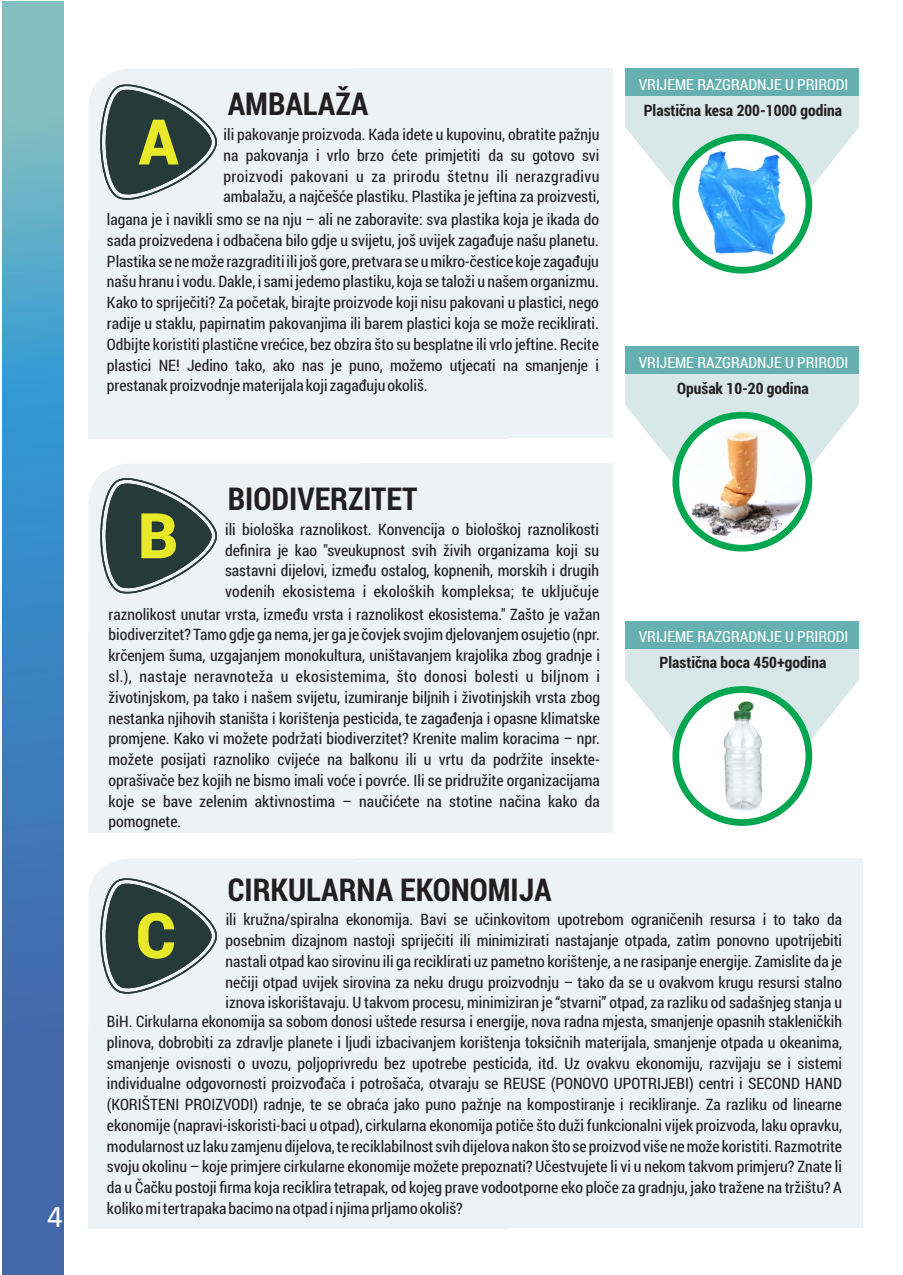
<style>
.page{position:relative;width:903px;height:1275px;background:#fff}
.page>*{position:absolute;margin:0;border:0;box-sizing:border-box;transform-origin:0 0}
.t1{font:900 82.08px "Roboto";color:#e7e929}
.t2{font:900 63px "Roboto";color:#e7e929}
.t3{font:700 31.5px "Roboto Condensed";color:#231f20}
.t4{font:31.5px "Calibri";color:#fff}
.t5{font:15.75px/20.8px "Roboto Condensed";color:#231f20;text-align:justify}
.t6{font:700 15.75px "Roboto Condensed";color:#231f20}
.t7{font:15.4px "Roboto Condensed";color:#fff}
</style>
<div class="page">
<div style="left:358px;top:859px;width:504px;height:369px;background:#edf3f5"></div>
<div style="left:88px;top:859px;width:270px;height:171px;background:#edf3f5"></div>
<div style="left:88px;top:1030px;width:420px;height:198px;background:#edf3f5"></div>
<div style="left:358px;top:463px;width:254px;height:370px;background:#edf3f5"></div>
<div style="left:88px;top:463px;width:270px;height:172px;background:#edf3f5"></div>
<div style="left:358px;top:68px;width:254px;height:370px;background:#edf3f5"></div>
<div style="left:88px;top:69px;width:270px;height:171px;background:#edf3f5"></div>
<div style="left:88px;top:240px;width:420px;height:198px;background:#edf3f5"></div>
<svg style="left:3px;top:1px;width:60px;height:1274px;background:#4a8abd"></svg>
<svg style="left:100px;top:84px;width:117px;height:116px;background:#6d7c7c"></svg>
<svg style="left:100px;top:478px;width:117px;height:115px;background:#6c7b7c"></svg>
<svg style="left:100px;top:878px;width:117px;height:116px;background:#6d7c7c"></svg>
<svg style="left:625px;top:96px;width:234px;height:92px"></svg>
<div style="left:625px;top:69px;width:234px;height:27px;background:#66b0b1"></div>
<svg style="left:672px;top:134px;width:140px;height:140px"></svg>
<img style="left:694px;top:151px;width:99px;height:106px">
<svg style="left:625px;top:374px;width:234px;height:92px"></svg>
<div style="left:625px;top:347px;width:234px;height:27px;background:#66b0b1"></div>
<svg style="left:672px;top:412px;width:140px;height:140px"></svg>
<svg style="left:625px;top:648px;width:234px;height:93px"></svg>
<div style="left:625px;top:621px;width:234px;height:27px;background:#66b0b1"></div>
<svg style="left:672px;top:686px;width:140px;height:140px"></svg>
<div style="left:88px;top:635px;width:420px;height:198px;background:#edf3f5"></div>
<img style="left:691px;top:430px;width:111px;height:107px">
<img style="left:716px;top:701px;width:53px;height:111px">
<h3 class="t4" style="left:47px;top:1203px;width:17px">4</h3>
<h3 class="t3" style="left:228px;top:81px;width:142px">AMBALAŽA</h3>
<h1 class="t1" style="left:124px;top:83px;width:54px">A</h1>
<h2 class="t2" style="left:138px;top:98px;width:42px">A</h2>
<p class="t5" style="left:224px;top:124px;width:377px">ili pakovanje proizvoda. Kada idete u kupovinu, obratite pažnju na pakovanja i vrlo brzo ćete primjetiti da su gotovo svi proizvodi pakovani u za prirodu štetnu ili nerazgradivu ambalažu, a najčešće plastiku. Plastika je jeftina za proizvesti,</p>
<p class="t5" style="left:107px;top:209px;width:493px">lagana je i navikli smo se na nju – ali ne zaboravite: sva plastika koja je ikada do sada proizvedena i odbačena bilo gdje u svijetu, još uvijek zagađuje našu planetu.<br>Plastika se ne može razgraditi ili još gore, pretvara se u mikro-čestice koje zagađuju našu hranu i vodu. Dakle, i sami jedemo plastiku, koja se taloži u našem organizmu.<br>Kako to spriječiti? Za početak, birajte proizvode koji nisu pakovani u plastici, nego radije u staklu, papirnatim pakovanjima ili barem plastici koja se može reciklirati.<br>Odbijte koristiti plastične vrećice, bez obzira što su besplatne ili vrlo jeftine. Recite plastici NE! Jedino tako, ako nas je puno, možemo utjecati na smanjenje i prestanak proizvodnje materijala koji zagađuju okoliš.</p>
<h3 class="t3" style="left:228px;top:477px;width:191px">BIODIVERZITET</h3>
<h1 class="t1" style="left:123px;top:479px;width:54px">B</h1>
<h2 class="t2" style="left:138px;top:492px;width:42px">B</h2>
<p class="t5" style="left:225px;top:518px;width:375px">ili biološka raznolikost. Konvencija o biološkoj raznolikosti definira je kao "sveukupnost svih živih organizama koji su sastavni dijelovi, između ostalog, kopnenih, morskih i drugih vodenih ekosistema i ekoloških kompleksa; te uključuje</p>
<p class="t5" style="left:108px;top:603px;width:493px">raznolikost unutar vrsta, između vrsta i raznolikost ekosistema." Zašto je važan biodiverzitet? Tamo gdje ga nema, jer ga je čovjek svojim djelovanjem osujetio (npr. krčenjem šuma, uzgajanjem monokultura, uništavanjem krajolika zbog gradnje i sl.), nastaje neravnoteža u ekosistemima, što donosi bolesti u biljnom i životinjskom, pa tako i našem svijetu, izumiranje biljnih i životinjskih vrsta zbog nestanka njihovih staništa i korištenja pesticida, te zagađenja i opasne klimatske promjene. Kako vi možete podržati biodiverzitet? Krenite malim koracima – npr. možete posijati raznoliko cvijeće na balkonu ili u vrtu da podržite insekte&shy;oprašivače bez kojih ne bismo imali voće i povrće. Ili se pridružite organizacijama koje se bave zelenim aktivnostima – naučićete na stotine načina kako da pomognete.</p>
<h3 class="t3" style="left:228px;top:868px;width:325px">CIRKULARNA EKONOMIJA</h3>
<p class="t7" style="left:639px;top:73px;width:211px">VRIJEME RAZGRADNJE U PRIRODI</p>
<p class="t6" style="left:644px;top:99px;width:200px">Plastična kesa 200-1000 godina</p>
<p class="t7" style="left:639px;top:351px;width:211px">VRIJEME RAZGRADNJE U PRIRODI</p>
<p class="t6" style="left:677px;top:377px;width:133px">Opušak 10-20 godina</p>
<p class="t7" style="left:639px;top:626px;width:211px">VRIJEME RAZGRADNJE U PRIRODI</p>
<p class="t6" style="left:659px;top:652px;width:168px">Plastična boca 450+godina</p>
<h1 class="t1" style="left:123px;top:879px;width:54px">C</h1>
<h2 class="t2" style="left:136px;top:892px;width:42px">C</h2>
<p class="t5" style="left:226px;top:909px;width:618px">ili kružna/spiralna ekonomija. Bavi se učinkovitom upotrebom ograničenih resursa i to tako da posebnim dizajnom nastoji spriječiti ili minimizirati nastajanje otpada, zatim ponovno upotrijebiti nastali otpad kao sirovinu ili ga reciklirati uz pametno korištenje, a ne rasipanje energije. Zamislite da je nečiji otpad uvijek sirovina za neku drugu proizvodnju – tako da se u ovakvom krugu resursi stalno iznova iskorištavaju. U takvom procesu, minimiziran je “stvarni” otpad, za razliku od sadašnjeg stanja u</p>
<p class="t5" style="left:107px;top:1010px;width:737px">BiH. Cirkularna ekonomija sa sobom donosi uštede resursa i energije, nova radna mjesta, smanjenje opasnih stakleničkih plinova, dobrobiti za zdravlje planete i ljudi izbacivanjem korištenja toksičnih materijala, smanjenje otpada u okeanima, smanjenje ovisnosti o uvozu, poljoprivredu bez upotrebe pesticida, itd. Uz ovakvu ekonomiju, razvijaju se i sistemi individualne odgovornosti proizvođača i potrošača, otvaraju se REUSE (PONOVO UPOTRIJEBI) centri i SECOND HAND (KORIŠTENI PROIZVODI) radnje, te se obraća jako puno pažnje na kompostiranje i recikliranje. Za razliku od linearne ekonomije (napravi-iskoristi-baci u otpad), cirkularna ekonomija potiče što duži funkcionalni vijek proizvoda, laku opravku, modularnost uz laku zamjenu dijelova, te reciklabilnost svih dijelova nakon što se proizvod više ne može koristiti. Razmotrite svoju okolinu – koje primjere cirkularne ekonomije možete prepoznati? Učestvujete li vi u nekom takvom primjeru? Znate li da u Čačku postoji firma koja reciklira tetrapak, od kojeg prave vodootporne eko ploče za gradnju, jako tražene na tržištu? A koliko mi tertrapaka bacimo na otpad i njima prljamo okoliš?</p>
</div>
